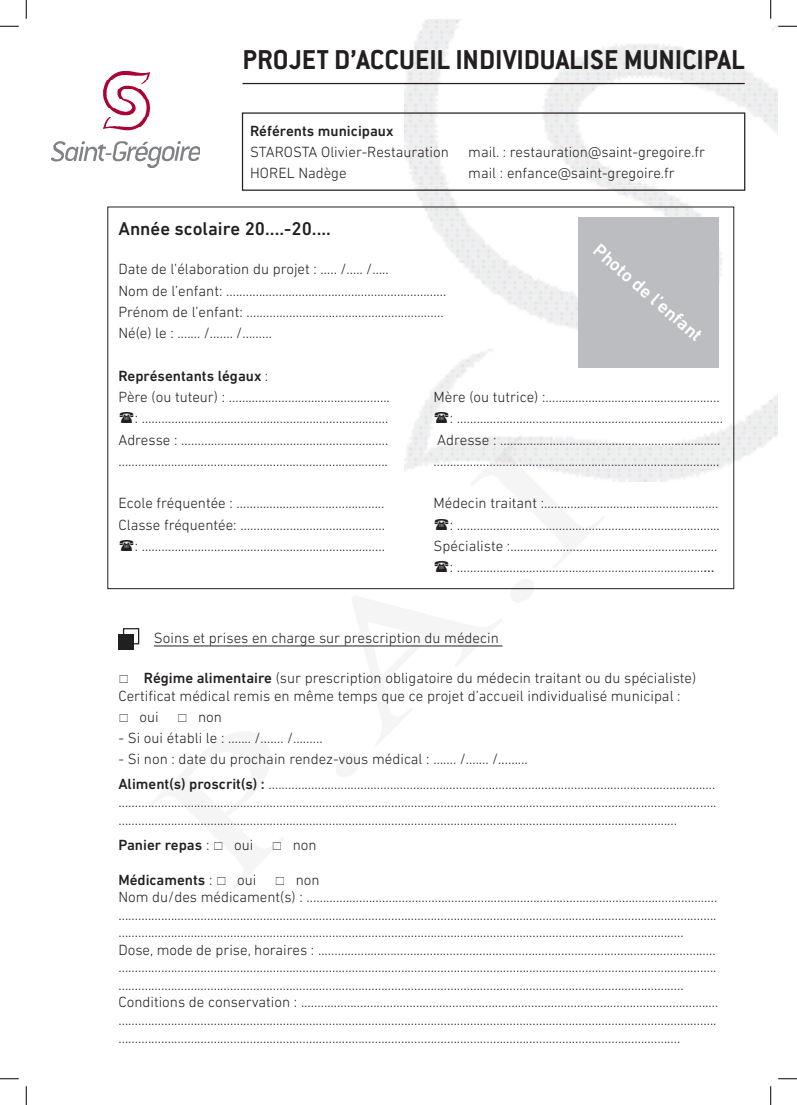
<style>
.page{position:relative;width:797px;height:1105px;background:#fff}
.page>*{position:absolute;margin:0;border:0;box-sizing:border-box;transform-origin:0 0}
.t1{font:700 30px "Conduit ITC Pro";color:#231f20}
.Body_Text_2{font:500 18.75px "DIN Next LT Pro";color:#231f20}
.Body_Text_2-2{font:500 18.75px "DIN Next LT Pro";color:#fff}
.Body_Text_2-3{font:300 15px/17.8px "DIN Next LT Pro";color:#231f20;text-align:justify}
.Body_Text_2-4{font:500 15px "DIN Next LT Pro";color:#231f20}
.s1{font-weight:300}
.s2{font-family:"Times New Roman";font-weight:400}
.s3{font-weight:500}
</style>
<div class="page">
<img style="left:404px;top:19px;width:373px;height:462px">
<svg style="left:148px;top:434px;width:457px;height:213px"></svg>
<img style="left:52px;top:71px;width:148px;height:96px">
<hr style="left:242px;top:83px;width:502px;height:1px;background:#231f20">
<div style="left:578px;top:217px;width:140px;height:150px;background:#bcbdc0"></div>
<hr style="left:154px;top:646px;width:348px;height:1px;background:#231f20">
<div style="left:242px;top:112px;width:503px;height:79px;border:1px solid #231f20"></div>
<div style="left:118px;top:634px;width:15px;height:15px;background:#231f20"></div>
<div style="left:123px;top:628px;width:16px;height:16px;border:1px solid #231f20"></div>
<svg style="left:0;top:25px;width:19px;height:2px"></svg>
<svg style="left:778px;top:25px;width:19px;height:2px"></svg>
<svg style="left:0;top:1078px;width:19px;height:1px"></svg>
<svg style="left:778px;top:1078px;width:19px;height:1px"></svg>
<svg style="left:25px;top:0;width:2px;height:19px"></svg>
<svg style="left:25px;top:1086px;width:2px;height:19px"></svg>
<svg style="left:770px;top:0;width:1px;height:19px"></svg>
<svg style="left:770px;top:1086px;width:1px;height:19px"></svg>
<svg style="left:435px;top:412px;width:13px;height:11px"></svg>
<svg style="left:435px;top:518px;width:13px;height:11px"></svg>
<svg style="left:163px;top:572px;width:15px;height:1px"></svg>
<svg style="left:208px;top:572px;width:15px;height:1px"></svg>
<svg style="left:253px;top:572px;width:15px;height:1px"></svg>
<svg style="left:298px;top:572px;width:15px;height:1px"></svg>
<svg style="left:343px;top:572px;width:15px;height:1px"></svg>
<svg style="left:388px;top:572px;width:15px;height:1px"></svg>
<svg style="left:435px;top:561px;width:13px;height:11px"></svg>
<p class="t1" style="left:242px;top:42px;width:503px">PROJET D’ACCUEIL INDIVIDUALISE MUNICIPAL</p>
<p class="Body_Text_2-4" style="left:250px;top:122px;width:145px">Référents municipaux</p>
<p class="Body_Text_2-3" style="left:250px;top:143px;width:200px">STAROSTA Olivier-Restauration</p>
<p class="Body_Text_2-3" style="left:468px;top:143px;width:238px">mail. : restauration@saint-gregoire.fr</p>
<p class="Body_Text_2-3" style="left:250px;top:164px;width:98px">HOREL Nadège</p>
<p class="Body_Text_2-3" style="left:468px;top:164px;width:208px">mail : enfance@saint-gregoire.fr</p>
<p class="Body_Text_2" style="left:118px;top:218px;width:214px">Année scolaire 20....-20....</p>
<p class="Body_Text_2-3" style="left:118px;top:260px;width:272px">Date de l’élaboration du projet : ….. /….. /…..</p>
<p class="Body_Text_2-3" style="left:118px;top:282px;width:329px">Nom de l’enfant: ...................................................................</p>
<p class="Body_Text_2-3" style="left:118px;top:303px;width:327px">Prénom de l’enfant: ............................................................</p>
<p class="Body_Text_2-3" style="left:118px;top:324px;width:155px">Né(e) le : ….... /….... /…......</p>
<p class="Body_Text_2-4" style="left:118px;top:367px;width:151px">Représentants légaux <span class="s1">:</span></p>
<p class="Body_Text_2-3" style="left:118px;top:388px;width:273px">Père (ou tuteur) : …………………………...................</p>
<p class="Body_Text_2-3" style="left:433px;top:388px;width:288px">Mère (ou tutrice) :…………………….............................</p>
<p class="Body_Text_2-3" style="left:135px;top:409px;width:255px">: …………………………………………...........................</p>
<p class="Body_Text_2-3" style="left:450px;top:409px;width:275px">: ………………………………………....................................</p>
<p class="Body_Text_2-3" style="left:118px;top:430px;width:271px">Adresse : …………………………………........................</p>
<p class="Body_Text_2-3" style="left:437px;top:430px;width:284px">Adresse : ………………………………...............................</p>
<p class="Body_Text_2-3" style="left:118px;top:452px;width:271px">..................................................................................</p>
<p class="Body_Text_2-3" style="left:433px;top:452px;width:287px">.......................................................................................</p>
<p class="Body_Text_2-3" style="left:118px;top:494px;width:267px">Ecole fréquentée : ………………………..................</p>
<p class="Body_Text_2-3" style="left:433px;top:494px;width:286px">Médecin traitant :………….…….……...........................</p>
<p class="Body_Text_2-3" style="left:118px;top:515px;width:268px">Classe fréquentée: ……………………….................</p>
<p class="Body_Text_2-3" style="left:450px;top:515px;width:271px">: …………………….…………...........................................</p>
<p class="Body_Text_2-3" style="left:135px;top:537px;width:252px">: ……………………………………….............................</p>
<p class="Body_Text_2-3" style="left:433px;top:537px;width:285px">Spécialiste :………….…..………....................................</p>
<p class="Body_Text_2-3" style="left:450px;top:558px;width:266px">: …………………….………………................................<span class="s2">...</span></p>
<p class="Body_Text_2-2" style="left:603px;top:239px;width:139px;rotate:41deg">Photo de l’enfant</p>
<p class="Body_Text_2-3" style="left:154px;top:629px;width:346px">Soins et prises en charge sur prescription du médecin</p>
<p class="Body_Text_2-3" style="left:144px;top:668px;width:554px"><span class="s3">Régime alimentaire</span> (sur prescription obligatoire du médecin traitant ou du spécialiste)</p>
<p class="Body_Text_2-3" style="left:118px;top:686px;width:563px">Certificat médical remis en même temps que ce projet d’accueil individualisé municipal :</p>
<p class="Body_Text_2-3" style="left:139px;top:708px;width:21px">oui</p>
<p class="Body_Text_2-3" style="left:198px;top:708px;width:25px">non</p>
<p class="Body_Text_2-3" style="left:118px;top:729px;width:206px">- Si oui établi le : ….... /….... /…......</p>
<p class="Body_Text_2-3" style="left:118px;top:750px;width:411px">- Si non : date du prochain rendez-vous médical : ….... /….... /…......</p>
<p class="Body_Text_2-3" style="left:118px;top:775px;width:599px"><span class="s3">Aliment(s) proscrit(s) :</span> ........................................................................................................................................ ...................................................................................................................................................................................... ..........................................................................................................................................................................</p>
<p class="Body_Text_2-4" style="left:118px;top:836px;width:92px">Panier repas <span class="s1">:</span></p>
<p class="Body_Text_2-3" style="left:234px;top:836px;width:21px">oui</p>
<p class="Body_Text_2-3" style="left:293px;top:836px;width:25px">non</p>
<p class="Body_Text_2-4" style="left:118px;top:871px;width:95px">Médicaments <span class="s1">:</span></p>
<p class="Body_Text_2-3" style="left:237px;top:871px;width:21px">oui</p>
<p class="Body_Text_2-3" style="left:296px;top:871px;width:25px">non</p>
<p class="Body_Text_2-3" style="left:118px;top:888px;width:600px">Nom du/des médicament(s) : ............................................................................................................................. ...................................................................................................................................................................................... ............................................................................................................................................................................</p>
<p class="Body_Text_2-3" style="left:118px;top:941px;width:599px">Dose, mode de prise, horaires : ......................................................................................................................... ...................................................................................................................................................................................... ............................................................................................................................................................................</p>
<p class="Body_Text_2-3" style="left:118px;top:993px;width:601px;text-align:left">Conditions de conservation : ............................................................................................................................... ...................................................................................................................................................................................... ...........................................................................................................................................................................</p>
</div>
